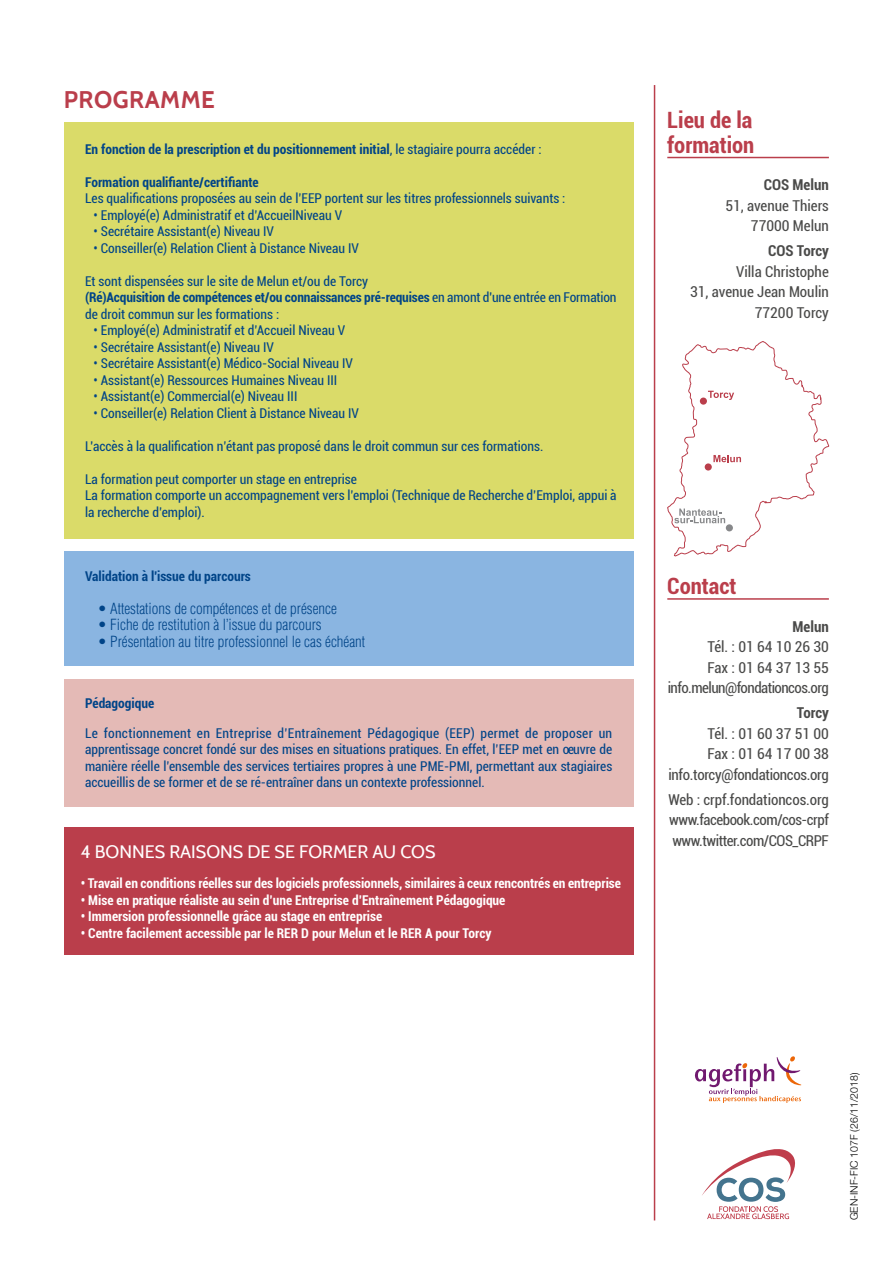
<style>
.page{position:relative;width:893px;height:1263px;background:#fff}
.page>*{position:absolute;margin:0;border:0;box-sizing:border-box;transform-origin:0 0}
.t1{font:700 24px "Cabin";letter-spacing:.02em;color:#ba3e4b}
.t2{font:700 condensed 22.5px/24.8px "Roboto";color:#ba3e4b}
.t3{font:18px "Cabin";color:#fff}
.t4{font:condensed 15px/20.7px "Roboto";letter-spacing:-.005em;color:#4a4a49;text-align:right}
.t5{font:300 condensed 15px "Helvetica";color:#048}
.t6{font:condensed 15px/20.7px "Roboto";letter-spacing:-.035em;color:#4a4a49;text-align:right}
.t7{font:700 condensed 15px "Roboto";color:#4a4a49}
.t8{font:condensed 13.5px/16.5px "Roboto";color:#048}
.t9{font:700 condensed 13.5px "Roboto";color:#fff}
.t10{font:700 condensed 13.5px "Roboto";color:#048}
.t11{font:300 10.5px "Helvetica Neue LT Pro";color:#000}
.s1{font-weight:400}
.s2{font-weight:700}
</style>
<div class="page">
<div style="left:64px;top:828px;width:570px;height:127px;background:#ba3e4b"></div>
<hr style="left:654px;top:85px;width:1px;height:1135px;background:#ba3e4b">
<svg style="left:702px;top:1149px;width:93px;height:70px"></svg>
<svg style="left:695px;top:1056px;width:106px;height:47px"></svg>
<hr style="left:667px;top:157px;width:162px;height:1px;background:#ba3e4b">
<hr style="left:667px;top:598px;width:162px;height:2px;background:#ba3e4b">
<svg style="left:667px;top:341px;width:162px;height:215px"></svg>
<div style="left:64px;top:122px;width:570px;height:416px;background:#dadb69"></div>
<div style="left:64px;top:679px;width:570px;height:127px;background:#e4bab6"></div>
<div style="left:64px;top:551px;width:570px;height:115px;background:#8ab5e1"></div>
<h1 class="t1" style="left:64px;top:85px;width:152px">PROGRAMME</h1>
<p class="t10" style="left:85px;top:139px;width:458px">En fonction de la prescription et du positionnement initial<span class="s1">, le stagiaire pourra accéder :</span></p>
<p class="t10" style="left:85px;top:172px;width:175px">Formation qualifiante/certifiante</p>
<p class="t8" style="left:85px;top:190px;width:482px">Les qualifications proposées au sein de l’EEP portent sur les titres professionnels suivants :</p>
<p class="t8" style="left:94px;top:206px;width:250px">• Employé(e) Administratif et d’AccueilNiveau V</p>
<p class="t8" style="left:94px;top:223px;width:182px">• Secrétaire Assistant(e) Niveau IV</p>
<p class="t8" style="left:94px;top:239px;width:267px">• Conseiller(e) Relation Client à Distance Niveau IV</p>
<p class="t8" style="left:85px;top:272px;width:533px">Et sont dispensées sur le site de Melun et/ou de Torcy<br><span class="s2">(Ré)Acquisition de compétences et/ou connaissances pré-requises</span> en amont d'une entrée en Formation de droit commun sur les formations :</p>
<p class="t8" style="left:94px;top:322px;width:253px">• Employé(e) Administratif et d’Accueil Niveau V</p>
<p class="t8" style="left:94px;top:338px;width:182px">• Secrétaire Assistant(e) Niveau IV</p>
<p class="t8" style="left:94px;top:355px;width:261px">• Secrétaire Assistant(e) Médico-Social Niveau IV</p>
<p class="t8" style="left:94px;top:371px;width:245px">• Assistant(e) Ressources Humaines Niveau III</p>
<p class="t8" style="left:94px;top:388px;width:205px">• Assistant(e) Commercial(e) Niveau III</p>
<p class="t8" style="left:94px;top:404px;width:267px">• Conseiller(e) Relation Client à Distance Niveau IV</p>
<p class="t8" style="left:85px;top:437px;width:460px">L'accès à la qualification n’étant pas proposé dans le droit commun sur ces formations.</p>
<p class="t8" style="left:85px;top:470px;width:533px">La formation peut comporter un stage en entreprise<br>La formation comporte un accompagnement vers l’emploi (Technique de Recherche d’Emploi, appui à la recherche d’emploi).</p>
<p class="t10" style="left:85px;top:566px;width:167px">Validation à l'issue du parcours</p>
<p class="t5" style="left:98px;top:599px;width:241px">• Attestations de compétences et de présence</p>
<p class="t5" style="left:98px;top:615px;width:225px">• Fiche de restitution à l’issue du parcours</p>
<p class="t5" style="left:98px;top:632px;width:269px">• Présentation au titre professionnel le cas échéant</p>
<p class="t10" style="left:85px;top:694px;width:71px">Pédagogique</p>
<p class="t8" style="left:85px;top:724px;width:529px;text-align:justify">Le fonctionnement en Entreprise d’Entraînement Pédagogique (EEP) permet de proposer un apprentissage concret fondé sur des mises en situations pratiques. En effet, l’EEP met en œuvre de manière réelle l’ensemble des services tertiaires propres à une PME-PMI, permettant aux stagiaires accueillis de se former et de se ré-entraîner dans un contexte professionnel.</p>
<h3 class="t3" style="left:81px;top:841px;width:356px">4 BONNES RAISONS DE SE FORMER AU COS</h3>
<p class="t9" style="left:81px;top:874px;width:542px">• Travail en conditions réelles sur des logiciels professionnels, similaires à ceux rencontrés en entreprise</p>
<p class="t9" style="left:81px;top:890px;width:426px">• Mise en pratique réaliste au sein d’une Entreprise d’Entraînement Pédagogique</p>
<p class="t9" style="left:81px;top:907px;width:303px">• Immersion professionnelle grâce au stage en entreprise</p>
<p class="t9" style="left:81px;top:923px;width:412px">• Centre facilement accessible par le RER D pour Melun et le RER A pour Torcy</p>
<h2 class="t2" style="left:667px;top:107px;width:88px">Lieu de la formation</h2>
<p class="t7" style="left:764px;top:174px;width:66px">COS Melun</p>
<p class="t4" style="left:725px;top:195px;width:105px">51, avenue Thiers<br>77000 Melun</p>
<p class="t7" style="left:768px;top:240px;width:62px">COS Torcy</p>
<p class="t4" style="left:690px;top:261px;width:140px">Villa Christophe<br>31, avenue Jean Moulin<br>77200 Torcy</p>
<h2 class="t2" style="left:667px;top:573px;width:71px">Contact</h2>
<p class="t7" style="left:793px;top:616px;width:38px">Melun</p>
<p class="t6" style="left:668px;top:636px;width:163px">Tél. : 01 64 10 26 30<br>Fax : 01 64 37 13 55 info.melun@fondationcos.org</p>
<p class="t7" style="left:797px;top:702px;width:34px">Torcy</p>
<p class="t4" style="left:668px;top:723px;width:162px">Tél. : 01 60 37 51 00<br>Fax : 01 64 17 00 38 info.torcy@fondationcos.org</p>
<p class="t4" style="left:668px;top:789px;width:162px;text-align:justify">Web : crpf.fondationcos.org www.facebook.com/cos-crpf www.twitter.com/COS_CRPF</p>
<p class="t11" style="left:848px;top:1220px;width:149px;rotate:-90deg">GEN-INF-FIC 107F (26/11/2018)</p>
</div>
